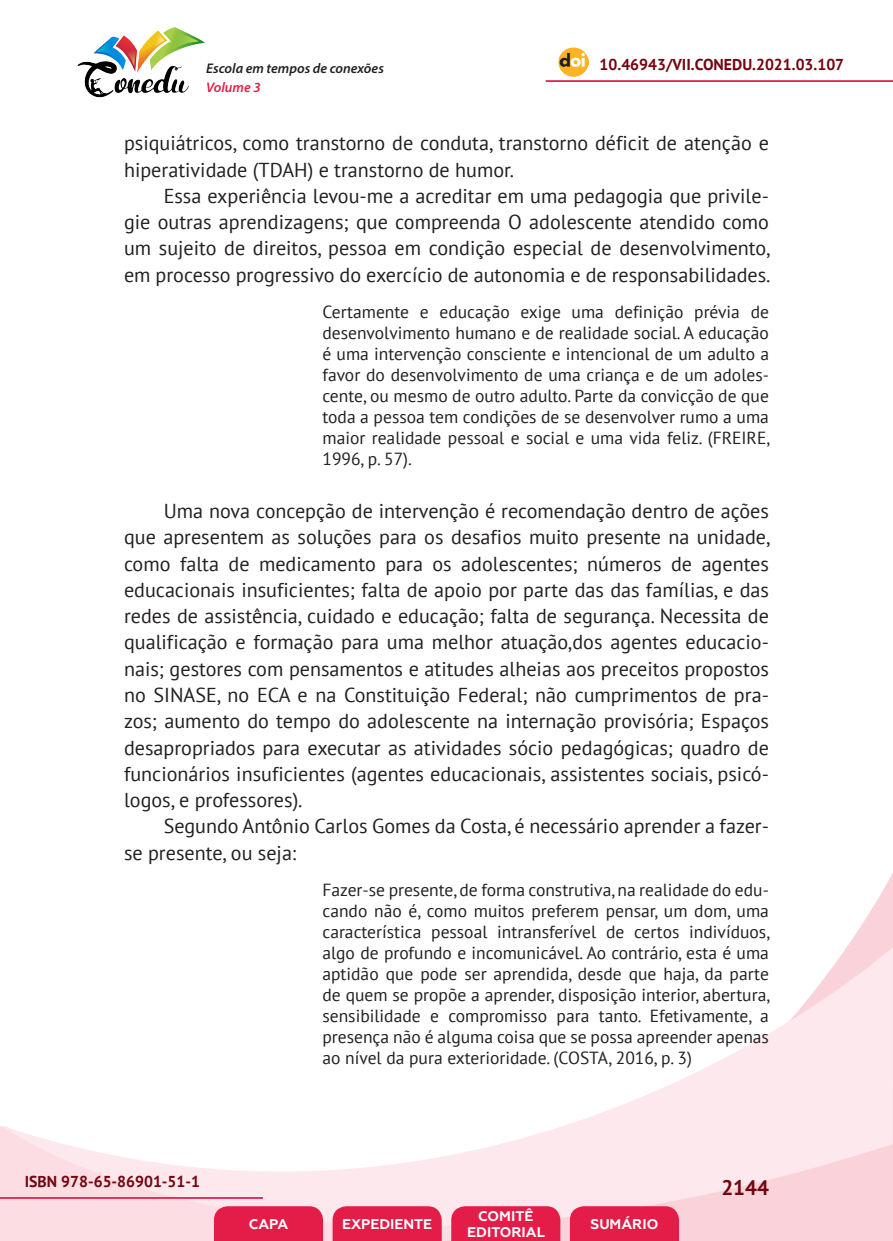
<style>
.page{position:relative;width:893px;height:1241px;background:#fff}
.page>*{position:absolute;margin:0;border:0;box-sizing:border-box;transform-origin:0 0}
.t1{font:700 21px "PT Sans";color:#740410}
._8_CORPO{font:20.12px/26.2px "PT Sans";color:#231f20}
._12_CITACAO{font:17.5px/21px "PT Sans";color:#231f20;text-align:justify}
.t2{font:700 15.75px "PT Sans";color:#740410}
.t3{font:700 14px/16.8px "Geometria";color:#fff;text-align:center}
.t4{font:italic 600 14px "Myriad Pro";color:#231f20}
.t5{font:italic 600 14px "Myriad Pro";color:#e41c48}
</style>
<div class="page">
<svg style="left:848px;top:873px;width:45px;height:73px"></svg>
<svg style="left:0;top:946px;width:893px;height:294px"></svg>
<hr style="left:0;top:1196px;width:263px;height:2px;background:#e41c48">
<hr style="left:546px;top:80px;width:347px;height:2px;background:#e41c48">
<img style="left:559px;top:47px;width:30px;height:30px">
<img style="left:77px;top:27px;width:128px;height:71px">
<svg style="left:214px;top:1205px;width:109px;height:35px;background:#e52751"></svg>
<svg style="left:333px;top:1205px;width:109px;height:35px;background:#e52751"></svg>
<svg style="left:451px;top:1205px;width:109px;height:35px;background:#e52751"></svg>
<svg style="left:570px;top:1205px;width:109px;height:35px;background:#e52650"></svg>
<p class="t4" style="left:206px;top:59px;width:179px">Escola em tempos de conexões</p>
<p class="t2" style="left:600px;top:54px;width:246px">10.46943/VII.CONEDU.2021.03.107</p>
<p class="t5" style="left:206px;top:78px;width:56px">Volume 3</p>
<p class="_8_CORPO" style="left:124px;top:130px;width:646px">psiquiátricos, como transtorno de conduta, transtorno déficit de atenção e hiperatividade (TDAH) e transtorno de humor.</p>
<p class="_8_CORPO" style="left:124px;top:182px;width:648px;text-align:justify;text-indent:40px">Essa experiência levou-me a acreditar em uma pedagogia que privile&shy;gie outras aprendizagens; que compreenda O adolescente atendido como um sujeito de direitos, pessoa em condição especial de desenvolvimento, em processo progressivo do exercício de autonomia e de responsabilidades.</p>
<p class="_12_CITACAO" style="left:322px;top:300px;width:449px">Certamente e educação exige uma definição prévia de desenvolvimento humano e de realidade social. A educação é uma intervenção consciente e intencional de um adulto a favor do desenvolvimento de uma criança e de um adoles&shy;cente, ou mesmo de outro adulto. Parte da convicção de que toda a pessoa tem condições de se desenvolver rumo a uma maior realidade pessoal e social e uma vida feliz. (FREIRE, 1996, p. 57).</p>
<p class="_8_CORPO" style="left:124px;top:497px;width:648px;text-align:justify;text-indent:40px">Uma nova concepção de intervenção é recomendação dentro de ações que apresentem as soluções para os desafios muito presente na unidade, como falta de medicamento para os adolescentes; números de agentes educacionais insuficientes; falta de apoio por parte das das famílias, e das redes de assistência, cuidado e educação; falta de segurança. Necessita de qualificação e formação para uma melhor atuação,dos agentes educacio&shy;nais; gestores com pensamentos e atitudes alheias aos preceitos propostos no SINASE, no ECA e na Constituição Federal; não cumprimentos de pra&shy;zos; aumento do tempo do adolescente na internação provisória; Espaços desapropriados para executar as atividades sócio pedagógicas; quadro de funcionários insuficientes (agentes educacionais, assistentes sociais, psicó&shy;logos, e professores).</p>
<p class="_8_CORPO" style="left:124px;top:812px;width:646px;text-indent:40px">Segundo Antônio Carlos Gomes da Costa, é necessário aprender a fazer&shy;se presente, ou seja:</p>
<p class="_12_CITACAO" style="left:322px;top:878px;width:449px">Fazer-se presente, de forma construtiva, na realidade do edu&shy;cando não é, como muitos preferem pensar, um dom, uma característica pessoal intransferível de certos indivíduos, algo de profundo e incomunicável. Ao contrário, esta é uma aptidão que pode ser aprendida, desde que haja, da parte de quem se propõe a aprender, disposição interior, abertura, sensibilidade e compromisso para tanto. Efetivamente, a presença não é alguma coisa que se possa apreender apenas ao nível da pura exterioridade. (COSTA, 2016, p. 3)</p>
<p class="t2" style="left:25px;top:1170px;width:177px">ISBN 978-65-86901-51-1</p>
<p class="t3" style="left:249px;top:1215px;width:41px">CAPA</p>
<p class="t3" style="left:342px;top:1215px;width:92px">EXPEDIENTE</p>
<p class="t3" style="left:467px;top:1207px;width:79px">COMITÊ<br>EDITORIAL</p>
<p class="t3" style="left:590px;top:1215px;width:69px">SUMÁRIO</p>
<p class="t1" style="left:721px;top:1173px;width:49px">2144</p>
</div>
